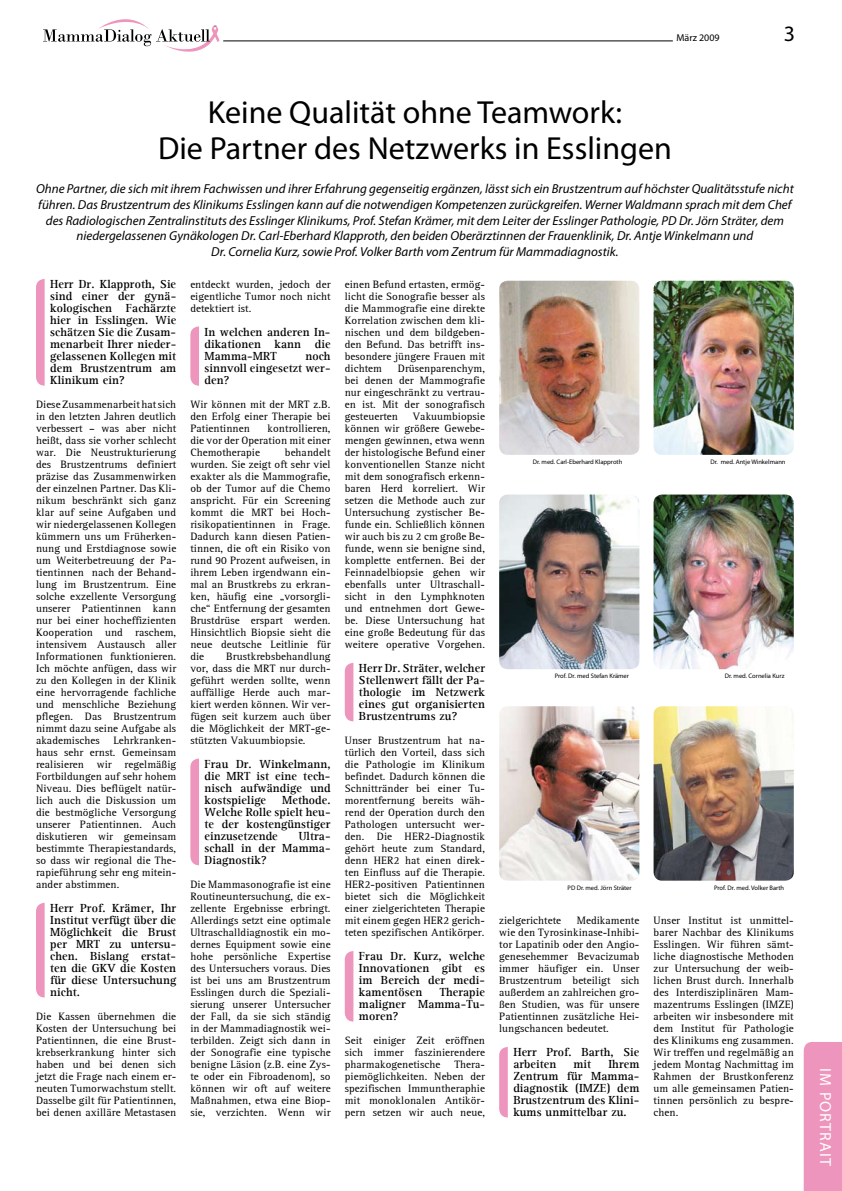
<style>
.page{position:relative;width:842px;height:1191px;background:#fff}
.page>*{position:absolute;margin:0;border:0;box-sizing:border-box;transform-origin:0 0}
.t1{font:32px/36px "Myriad Pro";color:#000;text-align:center}
.t2{font:22px "Myriad Pro";color:#000}
.t3{font:16px "Myriad Pro";letter-spacing:.07em;color:#fff}
.t4{font:italic 13px/15.6px "Myriad Pro";color:#000;text-align:center}
.t5{font:700 12px/12px "AT Rotis Serif";letter-spacing:.005em;color:#000;text-align:justify}
.t6{font:11px/12px "AT Rotis Serif";letter-spacing:.005em;color:#000;text-align:justify}
.t7{font:10px "Myriad Pro";color:#000}
.t8{font:6.5px "Myriad Pro";color:#000}
</style>
<div class="page">
<svg style="left:43px;top:19px;width:176px;height:33px"></svg>
<hr style="left:223px;top:40px;width:450px;height:1px;background:#000">
<img style="left:499px;top:281px;width:140px;height:174px">
<img style="left:499px;top:494px;width:140px;height:175px">
<img style="left:653px;top:281px;width:141px;height:174px">
<img style="left:499px;top:706px;width:140px;height:174px">
<img style="left:653px;top:494px;width:141px;height:175px">
<img style="left:653px;top:706px;width:141px;height:174px">
<div style="left:804px;top:1042px;width:38px;height:149px;background:#ed95bd"></div>
<svg style="left:36px;top:902px;width:9px;height:95px"></svg>
<svg style="left:190px;top:326px;width:9px;height:60px"></svg>
<svg style="left:190px;top:758px;width:9px;height:107px"></svg>
<svg style="left:36px;top:279px;width:9px;height:107px"></svg>
<svg style="left:499px;top:1047px;width:9px;height:70px"></svg>
<svg style="left:345px;top:663px;width:8px;height:58px"></svg>
<svg style="left:345px;top:951px;width:8px;height:70px"></svg>
<p class="t7" style="left:676px;top:31px;width:45px">März 2009</p>
<h2 class="t2" style="left:784px;top:20px;width:13px">3</h2>
<h1 class="t1" style="left:158px;top:94px;width:515px">Keine Qualität ohne Teamwork:<br>Die Partner des Netzwerks in Esslingen</h1>
<p class="t4" style="left:36px;top:181px;width:759px">Ohne Partner, die sich mit ihrem Fachwissen und ihrer Erfahrung gegenseitig ergänzen, lässt sich ein Brustzentrum auf höchster Qualitätsstufe nicht führen. Das Brustzentrum des Klinikums Esslingen kann auf die notwendigen Kompetenzen zurückgreifen. Werner Waldmann sprach mit dem Chef des Radiologischen Zentralinstituts des Esslinger Klinikums, Prof. Stefan Krämer, mit dem Leiter der Esslinger Pathologie, PD Dr. Jörn Sträter, dem niedergelassenen Gynäkologen Dr. Carl-Eberhard Klapproth, den beiden Oberärztinnen der Frauenklinik, Dr. Antje Winkelmann und<br>Dr. Cornelia Kurz, sowie Prof. Volker Barth vom Zentrum für Mammadiagnostik.</p>
<p class="t5" style="left:50px;top:278px;width:128px">Herr Dr. Klapproth, Sie sind einer der gynä&shy;kologischen Fachärzte hier in Esslingen. Wie schätzen Sie die Zusam&shy;menarbeit Ihrer nieder&shy;gelassenen Kollegen mit dem Brustzentrum am Klinikum ein?</p>
<p class="t6" style="left:36px;top:399px;width:142px">Diese Zusammenarbeit hat sich in den letzten Jahren deutlich verbessert – was aber nicht heißt, dass sie vorher schlecht war. Die Neustrukturierung des Brustzentrums definiert präzise das Zusammenwirken der einzelnen Partner. Das Kli&shy;nikum beschränkt sich ganz klar auf seine Aufgaben und wir niedergelassenen Kollegen kümmern uns um Früherken&shy;nung und Erstdiagnose sowie um Weiterbetreuung der Pa&shy;tientinnen nach der Behand&shy;lung im Brustzentrum. Eine solche exzellente Versorgung unserer Patientinnen kann nur bei einer hocheffizienten Kooperation und raschem, intensivem Austausch aller Informationen funktionieren.<br>Ich möchte anfügen, dass wir zu den Kollegen in der Klinik eine hervorragende fachliche und menschliche Beziehung pflegen. Das Brustzentrum nimmt dazu seine Aufgabe als akademisches Lehrkranken&shy;haus sehr ernst. Gemeinsam realisieren wir regelmäßig Fortbildungen auf sehr hohem Niveau. Dies beflügelt natür&shy;lich auch die Diskussion um die bestmögliche Versorgung unserer Patientinnen. Auch diskutieren wir gemeinsam bestimmte Therapiestandards, so dass wir regional die The&shy;rapieführung sehr eng mitein&shy;ander abstimmen.</p>
<p class="t5" style="left:50px;top:902px;width:128px">Herr Prof. Krämer, Ihr Institut verfügt über die Möglichkeit die Brust per MRT zu untersu&shy;chen. Bislang erstat&shy;ten die GKV die Kosten für diese Untersuchung nicht.</p>
<p class="t6" style="left:36px;top:1011px;width:142px">Die Kassen übernehmen die Kosten der Untersuchung bei Patientinnen, die eine Brust&shy;krebserkrankung hinter sich haben und bei denen sich jetzt die Frage nach einem er&shy;neuten Tumorwachstum stellt.<br>Dasselbe gilt für Patientinnen, bei denen axilläre Metastasen</p>
<p class="t6" style="left:190px;top:279px;width:142px">entdeckt wurden, jedoch der eigentliche Tumor noch nicht detektiert ist.</p>
<p class="t5" style="left:205px;top:326px;width:128px">In welchen anderen In&shy;dikationen kann die Mamma-MRT</p>
<p class="t5" style="left:205px;top:350px;width:128px;text-indent:101px">noch sinnvoll eingesetzt wer&shy;den?</p>
<p class="t6" style="left:190px;top:399px;width:142px">Wir können mit der MRT z.B. den Erfolg einer Therapie bei Patientinnen</p>
<p class="t6" style="left:190px;top:423px;width:142px;text-indent:77px">kontrollieren, die vor der Operation mit einer Chemotherapie</p>
<p class="t6" style="left:190px;top:447px;width:142px;text-indent:95px">behandelt wurden. Sie zeigt oft sehr viel exakter als die Mammografie, ob der Tumor auf die Chemo anspricht. Für ein Screening kommt die MRT bei Hoch&shy;risikopatientinnen in Frage.<br>Dadurch kann diesen Patien&shy;tinnen, die oft ein Risiko von rund 90 Prozent aufweisen, in ihrem Leben irgendwann ein&shy;mal an Brustkrebs zu erkran&shy;ken, häufig eine „vorsorgli&shy;che“ Entfernung der gesamten Brustdrüse erspart werden.<br>Hinsichtlich Biopsie sieht die neue deutsche Leitlinie für die</p>
<p class="t6" style="left:190px;top:651px;width:142px;text-indent:36px">Brustkrebsbehandlung vor, dass die MRT nur durch&shy;geführt werden sollte, wenn auffällige Herde auch mar&shy;kiert werden können. Wir ver&shy;fügen seit kurzem auch über die Möglichkeit der MRT-ge&shy;stützten Vakuumbiopsie.</p>
<p class="t5" style="left:205px;top:758px;width:128px">Frau Dr. Winkelmann, die MRT ist eine tech&shy;nisch aufwändige und kostspielige</p>
<p class="t5" style="left:205px;top:794px;width:128px;text-indent:78px">Methode.<br>Welche Rolle spielt heu&shy;te der kostengünstiger einzusetzende</p>
<p class="t5" style="left:205px;top:830px;width:128px;text-indent:94px">Ultra&shy;schall in der Mamma-Diagnostik?</p>
<p class="t6" style="left:190px;top:879px;width:142px">Die Mammasonografie ist eine Routineuntersuchung, die ex&shy;zellente Ergebnisse erbringt.<br>Allerdings setzt eine optimale Ultraschalldiagnostik ein mo&shy;dernes Equipment sowie eine hohe persönliche Expertise des Untersuchers voraus. Dies ist bei uns am Brustzentrum Esslingen durch die Speziali&shy;sierung unserer Untersucher der Fall, da sie sich ständig in der Mammadiagnostik wei&shy;terbilden. Zeigt sich dann in der Sonografie eine typische benigne Läsion (z.B. eine Zys&shy;te oder ein Fibroadenom), so können wir oft auf weitere Maßnahmen, etwa eine Biop&shy;sie, verzichten. Wenn wir</p>
<p class="t6" style="left:345px;top:279px;width:142px">einen Befund ertasten, ermög&shy;licht die Sonografie besser als die Mammografie eine direkte Korrelation zwischen dem kli&shy;nischen und dem bildgeben&shy;den Befund. Das betrifft ins&shy;besondere jüngere Frauen mit dichtem</p>
<p class="t6" style="left:345px;top:363px;width:142px;text-indent:53px">Drüsenparenchym, bei denen der Mammografie nur eingeschränkt zu vertrau&shy;en ist. Mit der sonografisch gesteuerten</p>
<p class="t6" style="left:345px;top:411px;width:142px;text-indent:68px">Vakuumbiopsie können wir größere Gewebe&shy;mengen gewinnen, etwa wenn der histologische Befund einer konventionellen Stanze nicht mit dem sonografisch erkenn&shy;baren Herd korreliert. Wir setzen die Methode auch zur Untersuchung zystischer Be&shy;funde ein. Schließlich können wir auch bis zu 2 cm große Be&shy;funde, wenn sie benigne sind, komplette entfernen. Bei der Feinnadelbiopsie gehen wir ebenfalls unter Ultraschall&shy;sicht in den Lymphknoten und entnehmen dort Gewe&shy;be. Diese Untersuchung hat eine große Bedeutung für das weitere operative Vorgehen.</p>
<p class="t5" style="left:359px;top:662px;width:128px">Herr Dr. Sträter, welcher Stellenwert fällt der Pa&shy;thologie im Netzwerk eines gut organisierten Brustzentrums zu?</p>
<p class="t6" style="left:345px;top:735px;width:142px">Unser Brustzentrum hat na&shy;türlich den Vorteil, dass sich die Pathologie im Klinikum befindet. Dadurch können die Schnittränder bei einer Tu&shy;morentfernung bereits wäh&shy;rend der Operation durch den Pathologen untersucht wer&shy;den. Die HER2-Diagnostik gehört heute zum Standard, denn HER2 hat einen direk&shy;ten Einfluss auf die Therapie.<br>HER2-positiven Patientinnen bietet sich die Möglichkeit einer zielgerichteten Therapie mit einem gegen HER2 gerich&shy;teten spezifischen Antikörper.</p>
<p class="t5" style="left:359px;top:950px;width:128px">Frau Dr. Kurz, welche Innovationen gibt es im Bereich der medi&shy;kamentösen</p>
<p class="t5" style="left:359px;top:986px;width:128px;text-indent:81px">Therapie maligner Mamma-Tu&shy;moren?</p>
<p class="t6" style="left:345px;top:1035px;width:142px">Seit einiger Zeit eröffnen sich immer faszinierendere pharmakogenetische</p>
<p class="t6" style="left:345px;top:1059px;width:142px;text-indent:110px">Thera&shy;piemöglichkeiten. Neben der spezifischen Immuntheraphie mit monoklonalen Antikör&shy;pern setzen wir auch neue,</p>
<p class="t8" style="left:533px;top:457px;width:91px">Dr. med. Carl-Eberhard Klapproth</p>
<p class="t8" style="left:710px;top:458px;width:77px">Dr. med. Antje Winkelmann</p>
<p class="t8" style="left:555px;top:672px;width:76px">Prof. Dr. med Stefan Krämer</p>
<p class="t8" style="left:725px;top:672px;width:61px">Dr. med. Cornelia Kurz</p>
<p class="t8" style="left:567px;top:884px;width:66px">PD Dr. med. Jörn Sträter</p>
<p class="t6" style="left:499px;top:915px;width:142px;text-indent:78px">Medikamente wie den Tyrosinkinase-Inhibi&shy;tor Lapatinib oder den Angio&shy;genesehemmer Bevacizumab immer häufiger ein. Unser Brustzentrum beteiligt sich außerdem an zahlreichen gro&shy;ßen Studien, was für unsere Patientinnen zusätzliche Hei&shy;lungschancen bedeutet.</p>
<p class="t5" style="left:513px;top:1046px;width:128px">Herr Prof. Barth, Sie arbeiten</p>
<p class="t6" style="left:499px;top:915px;width:63px">zielgerichtete</p>
<p class="t5" style="left:513px;top:1058px;width:128px;text-indent:95px">Ihrem Zentrum für Mamma&shy;diagnostik (IMZE) dem Brustzentrum des Klini&shy;kums unmittelbar zu.</p>
<p class="t5" style="left:573px;top:1058px;width:19px">mit</p>
<p class="t8" style="left:714px;top:883px;width:72px">Prof. Dr. med. Volker Barth</p>
<p class="t6" style="left:653px;top:915px;width:142px">Unser Institut ist unmittel&shy;barer Nachbar des Klinikums Esslingen. Wir führen sämt&shy;liche diagnostische Methoden zur Untersuchung der weib&shy;lichen Brust durch. Innerhalb des Interdisziplinären Mam&shy;mazentrums Esslingen (IMZE) arbeiten wir insbesondere mit dem Institut für Pathologie des Klinikums eng zusammen.<br>Wir treffen und regelmäßig an jedem Montag Nachmittag im Rahmen der Brustkonferenz um alle gemeinsamen Patien&shy;tinnen persönlich zu bespre&shy;chen.</p>
<h3 class="t3" style="left:835px;top:1068px;width:99px;rotate:90deg">Im PORTRAIT</h3>
</div>
